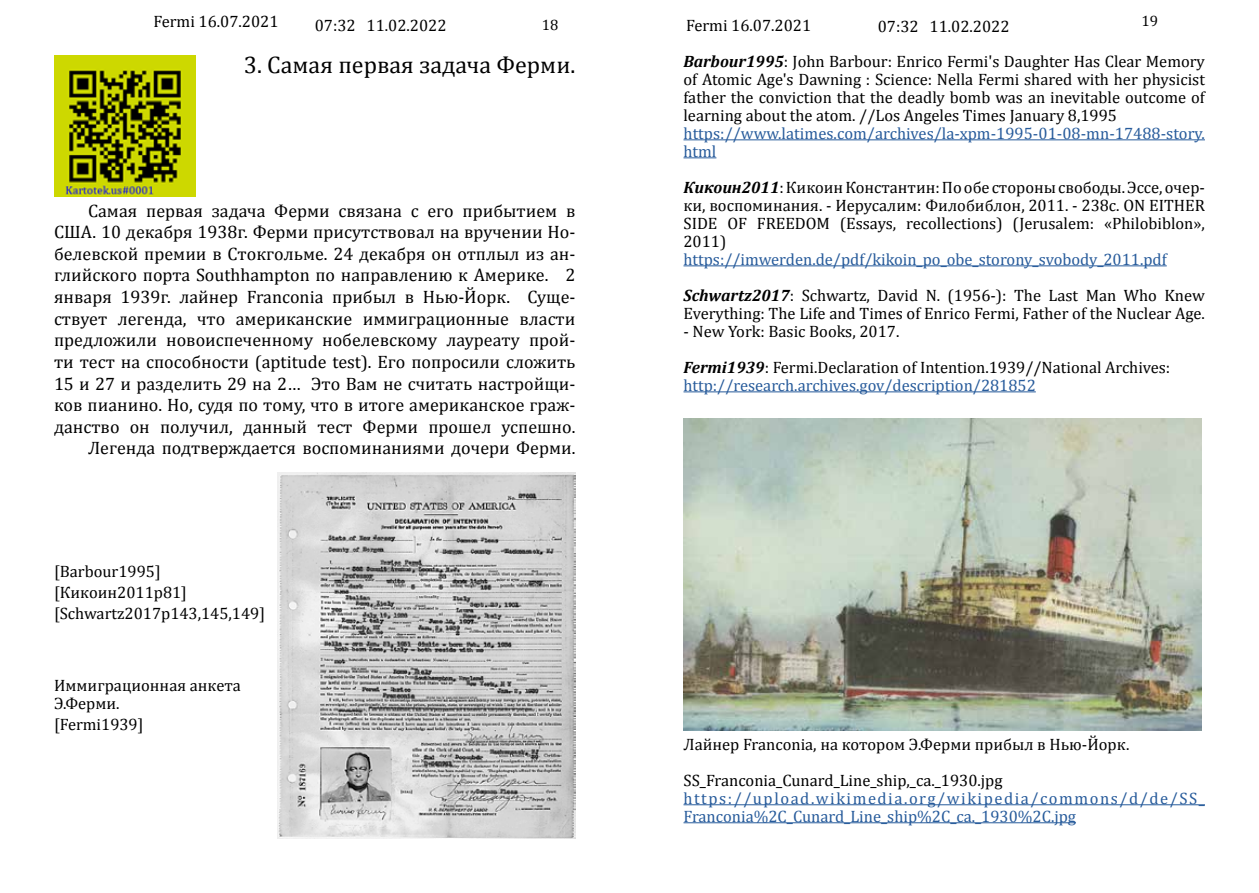
<style>
.page{position:relative;width:1259px;height:893px;background:#fff}
.page>*{position:absolute;margin:0;border:0;box-sizing:border-box;transform-origin:0 0}
.t1{font:24px "Cambria";color:#000}
.t2{font:18px/21.6px "Cambria";color:#000;text-align:right}
.t3{font:16.5px/18px "Cambria";color:#000}
.t4{font:16.5px/18px "Cambria";color:#275b9b}
.t5{font:16.5px/18px "Cambria";letter-spacing:.095em;color:#275b9b}
.t6{font:15px "Cambria";color:#000}
.s1{font-weight:700;font-style:italic}
.s2{font-weight:700;font-style:italic;color:#000}
.s3{color:#000}
</style>
<div class="page">
<hr style="left:683px;top:139px;width:522px;height:1px;background:#275b9b">
<hr style="left:683px;top:157px;width:33px;height:1px;background:#275b9b">
<hr style="left:683px;top:265px;width:483px;height:1px;background:#275b9b">
<hr style="left:683px;top:391px;width:352px;height:1px;background:#275b9b">
<img style="left:683px;top:419px;width:519px;height:312px">
<img style="left:277px;top:473px;width:298px;height:366px">
<img style="left:54px;top:55px;width:142px;height:142px">
<hr style="left:683px;top:804px;width:522px;height:1px;background:#275b9b">
<hr style="left:683px;top:822px;width:393px;height:1px;background:#275b9b">
<p class="t6" style="left:542px;top:16px;width:18px">18</p>
<p class="t6" style="left:1141px;top:12px;width:18px">19</p>
<p class="t3" style="left:153px;top:12px;width:126px">Fermi 16.07.2021</p>
<p class="t3" style="left:686px;top:16px;width:126px">Fermi 16.07.2021</p>
<h1 class="t1" style="left:244px;top:50px;width:333px">3. Самая первая задача Ферми.</h1>
<p class="t3" style="left:315px;top:16px;width:133px">07:32 11.02.2022</p>
<p class="t3" style="left:877px;top:18px;width:133px">07:32 11.02.2022</p>
<p class="t3" style="left:683px;top:52px;width:523px;text-align:justify"><span class="s1">Barbour1995</span>: John Barbour: Enrico Fermi's Daughter Has Clear Memory of Atomic Age's Dawning : Science: Nella Fermi shared with her physicist father the conviction that the deadly bomb was an inevitable outcome of learning about the atom. //Los Angeles Times January 8,1995</p>
<p class="t4" style="left:683px;top:124px;width:523px">https://www.latimes.com/archives/la-xpm-1995-01-08-mn-17488-story. html</p>
<p class="t3" style="left:683px;top:178px;width:523px;text-align:justify"><span class="s1">Кикоин2011</span>: Кикоин Константин: По обе стороны свободы. Эссе, очер&shy;ки, воспоминания. - Иерусалим: Филобиблон, 2011. - 238с. ON EITHER SIDE OF FREEDOM (Essays, recollections) (Jerusalem: «Philobiblon», 2011)</p>
<p class="t4" style="left:683px;top:241px;width:523px;line-height:36px">https://imwerden.de/pdf/kikoin_po_obe_storony_svobody_2011.pdf<br><span class="s2">Schwartz2017</span><span class="s3">: Schwartz, David N. (1956-): The Last Man Who Knew</span></p>
<p class="t3" style="left:683px;top:304px;width:523px">Everything: The Life and Times of Enrico Fermi, Father of the Nuclear Age.</p>
<p class="t3" style="left:683px;top:313px;width:488px;line-height:36px">- New York: Basic Books, 2017.<br><span class="s1">Fermi1939</span>: Fermi.Declaration of Intention.1939//National Archives:</p>
<p class="t4" style="left:683px;top:376px;width:354px">http://research.archives.gov/description/281852</p>
<p class="t2" style="left:54px;top:200px;width:523px">Самая первая задача Ферми связана с его прибытием в США. 10 декабря 1938г. Ферми присутствовал на вручении Но&shy;белевской премии в Стокгольме. 24 декабря он отплыл из ан&shy;глийского порта Southhampton по направлению к Америке. 2 января 1939г. лайнер Franconia прибыл в Нью-Йорк. Суще&shy;ствует легенда, что американские иммиграционные власти предложили новоиспеченному нобелевскому лауреату прой&shy;ти тест на способности (aptitude test). Его попросили сложить 15 и 27 и разделить 29 на 2… Это Вам не считать настройщи&shy;ков пианино. Но, судя по тому, что в итоге американское граж&shy;данство он получил, данный тест Ферми прошел успешно.<br>Легенда подтверждается воспоминаниями дочери Ферми.</p>
<p class="t3" style="left:54px;top:561px;width:213px;line-height:21px">[Barbour1995] [Кикоин2011p81] [Schwartz2017p143,145,149]</p>
<p class="t3" style="left:54px;top:677px;width:188px">Иммиграционная анкета<br>Э.Ферми.</p>
<p class="t3" style="left:54px;top:716px;width:91px">[Fermi1939]</p>
<p class="t3" style="left:683px;top:726px;width:447px;line-height:36px">Лайнер Franconia, на котором Э.Ферми прибыл в Нью-Йорк.<br>SS_Franconia_Cunard_Line_ship,_ca._1930.jpg</p>
<p class="t5" style="left:683px;top:789px;width:523px">https://upload.wikimedia.org/wikipedia/commons/d/de/SS_<br>Franconia%2C_Cunard_Line_ship%2C_ca._1930%2C.jpg</p>
</div>
